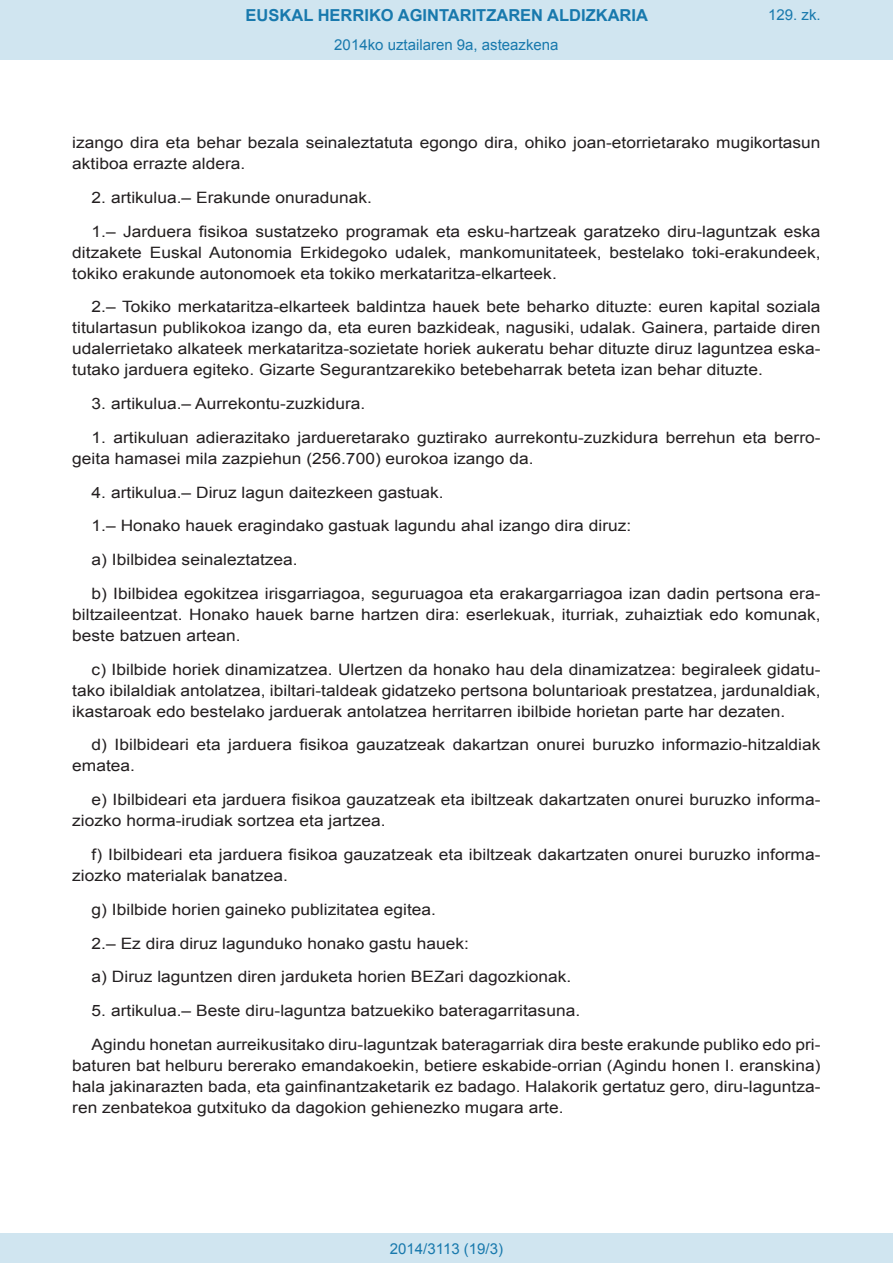
<style>
.page{position:relative;width:893px;height:1263px;background:#fff}
.page>*{position:absolute;margin:0;border:0;box-sizing:border-box;transform-origin:0 0}
.t1{font:700 16.5px "Arial";color:#1879ad}
.BOPVDetalle{font:15.6px/21px "Arial";color:#231f20;scale:1.11 1}
.Paginacion_Centro{font:15px "Arial";color:#1879ad}
</style>
<div class="page">
<div style="left:0;top:0;width:893px;height:60px;background:#d0e5f0"></div>
<div style="left:0;top:1233px;width:893px;height:30px;background:#d0e5f0"></div>
<p class="t1" style="left:246px;top:4px;width:404px">EUSKAL HERRIKO AGINTARITZAREN ALDIZKARIA</p>
<p class="Paginacion_Centro" style="left:334px;top:35px;width:226px">2014ko uztailaren 9a, asteazkena</p>
<p class="Paginacion_Centro" style="left:768px;top:5px;width:54px">129. zk.</p>
<p class="BOPVDetalle" style="left:72px;top:132px;width:676px">izango dira eta behar bezala seinaleztatuta egongo dira, ohiko joan-etorrietarako mugikortasun aktiboa errazte aldera.</p>
<p class="BOPVDetalle" style="left:92px;top:187px;width:254px">2. artikulua.– Erakunde onuradunak.</p>
<p class="BOPVDetalle" style="left:72px;top:221px;width:676px;text-align:justify;text-indent:19px">1.– Jarduera fisikoa sustatzeko programak eta esku-hartzeak garatzeko diru-laguntzak eska ditzakete Euskal Autonomia Erkidegoko udalek, mankomunitateek, bestelako toki-erakundeek, tokiko erakunde autonomoek eta tokiko merkataritza-elkarteek.</p>
<p class="BOPVDetalle" style="left:72px;top:297px;width:676px;text-align:justify;text-indent:19px">2.– Tokiko merkataritza-elkarteek baldintza hauek bete beharko dituzte: euren kapital soziala titulartasun publikokoa izango da, eta euren bazkideak, nagusiki, udalak. Gainera, partaide diren udalerrietako alkateek merkataritza-sozietate horiek aukeratu behar dituzte diruz laguntzea eska&shy;tutako jarduera egiteko. Gizarte Segurantzarekiko betebeharrak beteta izan behar dituzte.</p>
<p class="BOPVDetalle" style="left:92px;top:393px;width:248px">3. artikulua.– Aurrekontu-zuzkidura.</p>
<p class="BOPVDetalle" style="left:72px;top:427px;width:676px;text-indent:19px">1. artikuluan adierazitako jardueretarako guztirako aurrekontu-zuzkidura berrehun eta berro&shy;geita hamasei mila zazpiehun (256.700) eurokoa izango da.</p>
<p class="BOPVDetalle" style="left:92px;top:482px;width:319px">4. artikulua.– Diruz lagun daitezkeen gastuak.</p>
<p class="BOPVDetalle" style="left:92px;top:516px;width:488px">1.– Honako hauek eragindako gastuak lagundu ahal izango dira diruz:</p>
<p class="BOPVDetalle" style="left:92px;top:549px;width:187px">a) Ibilbidea seinaleztatzea.</p>
<p class="BOPVDetalle" style="left:72px;top:583px;width:676px;text-align:justify;text-indent:19px">b) Ibilbidea egokitzea irisgarriagoa, seguruagoa eta erakargarriagoa izan dadin pertsona era&shy;biltzaileentzat. Honako hauek barne hartzen dira: eserlekuak, iturriak, zuhaiztiak edo komunak, beste batzuen artean.</p>
<p class="BOPVDetalle" style="left:72px;top:659px;width:676px;text-align:justify;text-indent:19px">c) Ibilbide horiek dinamizatzea. Ulertzen da honako hau dela dinamizatzea: begiraleek gidatu&shy;tako ibilaldiak antolatzea, ibiltari-taldeak gidatzeko pertsona boluntarioak prestatzea, jardunaldiak, ikastaroak edo bestelako jarduerak antolatzea herritarren ibilbide horietan parte har dezaten.</p>
<p class="BOPVDetalle" style="left:72px;top:735px;width:676px;text-indent:19px">d) Ibilbideari eta jarduera fisikoa gauzatzeak dakartzan onurei buruzko informazio-hitzaldiak ematea.</p>
<p class="BOPVDetalle" style="left:72px;top:789px;width:676px;text-indent:19px">e) Ibilbideari eta jarduera fisikoa gauzatzeak eta ibiltzeak dakartzaten onurei buruzko informa&shy;ziozko horma-irudiak sortzea eta jartzea.</p>
<p class="BOPVDetalle" style="left:72px;top:844px;width:676px;text-indent:19px">f) Ibilbideari eta jarduera fisikoa gauzatzeak eta ibiltzeak dakartzaten onurei buruzko informa&shy;ziozko materialak banatzea.</p>
<p class="BOPVDetalle" style="left:92px;top:899px;width:312px">g) Ibilbide horien gaineko publizitatea egitea.</p>
<p class="BOPVDetalle" style="left:92px;top:933px;width:341px">2.– Ez dira diruz lagunduko honako gastu hauek:</p>
<p class="BOPVDetalle" style="left:92px;top:966px;width:434px">a) Diruz laguntzen diren jarduketa horien BEZari dagozkionak.</p>
<p class="BOPVDetalle" style="left:92px;top:1000px;width:442px">5. artikulua.– Beste diru-laguntza batzuekiko bateragarritasuna.</p>
<p class="BOPVDetalle" style="left:72px;top:1034px;width:676px;text-align:justify;text-indent:19px">Agindu honetan aurreikusitako diru-laguntzak bateragarriak dira beste erakunde publiko edo pri&shy;baturen bat helburu bererako emandakoekin, betiere eskabide-orrian (Agindu honen I. eranskina) hala jakinarazten bada, eta gainfinantzaketarik ez badago. Halakorik gertatuz gero, diru-laguntza&shy;ren zenbatekoa gutxituko da dagokion gehienezko mugara arte.</p>
<p class="Paginacion_Centro" style="left:390px;top:1238px;width:115px">2014/3113 (19/3)</p>
</div>
